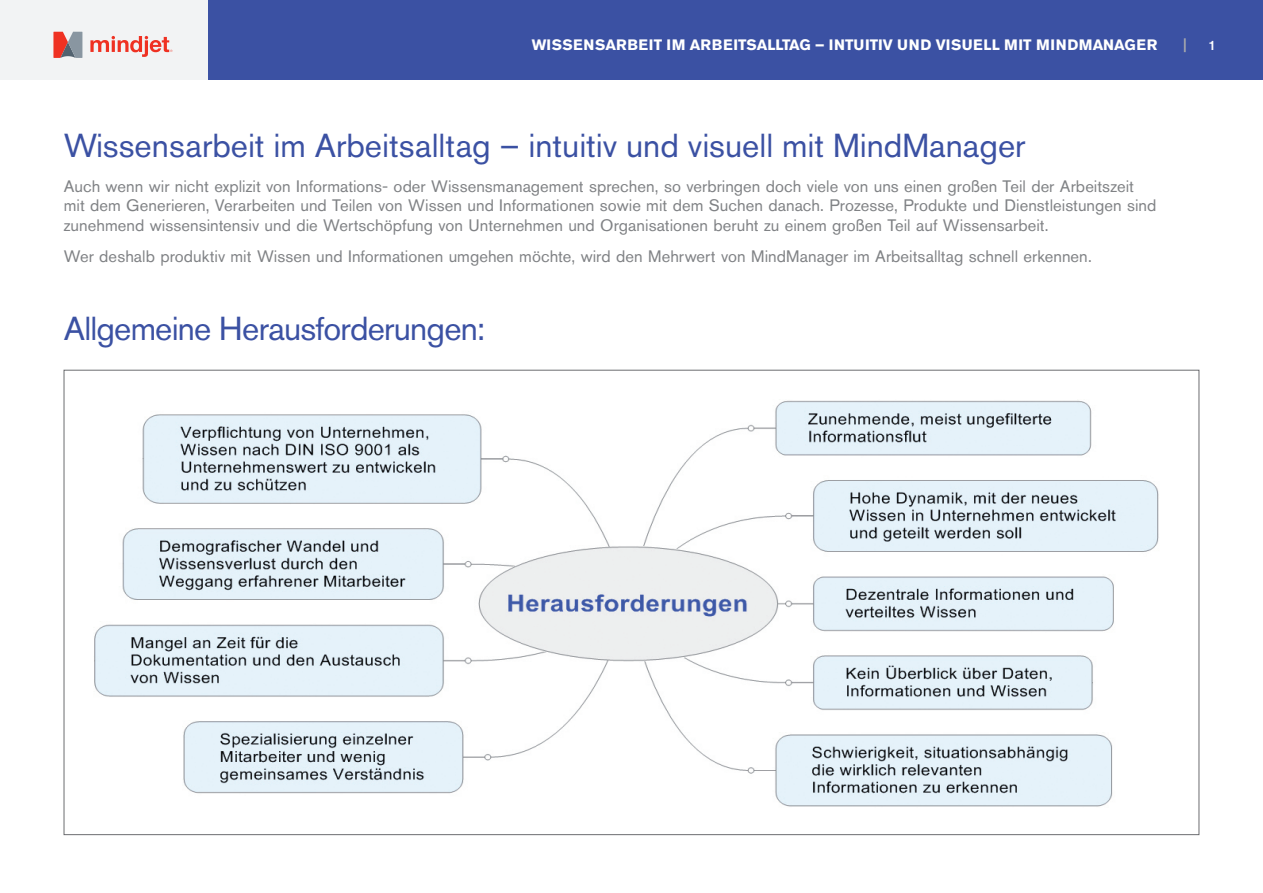
<style>
.page{position:relative;width:1263px;height:893px;background:#fff}
.page>*{position:absolute;margin:0;border:0;box-sizing:border-box;transform-origin:0 0}
.t1{font:33px "Akzidenz Grotesk BE";color:#3b51a3}
.t2{font:33px "Akzidenz Grotesk BE";letter-spacing:-.025em;color:#3b51a3}
.t3{font:16.5px/19.5px "Akzidenz Grotesk BE";letter-spacing:.005em;color:#808285}
.t4{font:700 15px "Akzidenz Grotesk BE";letter-spacing:.02em;color:#fff}
.t5{font:500 15px "Akzidenz Grotesk BE";color:#a8a9ad}
.t6{font:500 13.5px "Akzidenz Grotesk BE";color:#fff}
</style>
<div class="page">
<div style="left:0;top:0;width:1263px;height:79px;background:#3b51a3"></div>
<div style="left:0;top:0;width:208px;height:79px;background:#f2f3f4"></div>
<svg style="left:53px;top:32px;width:29px;height:26px"></svg>
<svg style="left:90px;top:36px;width:82px;height:21px"></svg>
<img style="left:94px;top:400px;width:1065px;height:407px">
<p class="t4" style="left:532px;top:36px;width:627px">WISSENSARBEIT IM ARBEITSALLTAG – INTUITIV UND VISUELL MIT MINDMANAGER</p>
<p class="t5" style="left:1183px;top:36px;width:5px">|</p>
<p class="t6" style="left:1208px;top:37px;width:9px">1</p>
<h1 class="t1" style="left:64px;top:125px;width:963px">Wissensarbeit im Arbeitsalltag – intuitiv und visuell mit MindManager</h1>
<p class="t3" style="left:64px;top:176px;width:1094px">Auch wenn wir nicht explizit von Informations- oder Wissensmanagement sprechen, so verbringen doch viele von uns einen großen Teil der Arbeitszeit mit dem Generieren, Verarbeiten und Teilen von Wissen und Informationen sowie mit dem Suchen danach. Prozesse, Produkte und Dienstleistungen sind zunehmend wissensintensiv und die Wertschöpfung von Unternehmen und Organisationen beruht zu einem großen Teil auf Wissensarbeit.</p>
<p class="t3" style="left:64px;top:247px;width:1029px">Wer deshalb produktiv mit Wissen und Informationen umgehen möchte, wird den Mehrwert von MindManager im Arbeitsalltag schnell erkennen.</p>
<h1 class="t2" style="left:64px;top:309px;width:423px">Allgemeine Herausforderungen:</h1>
</div>
